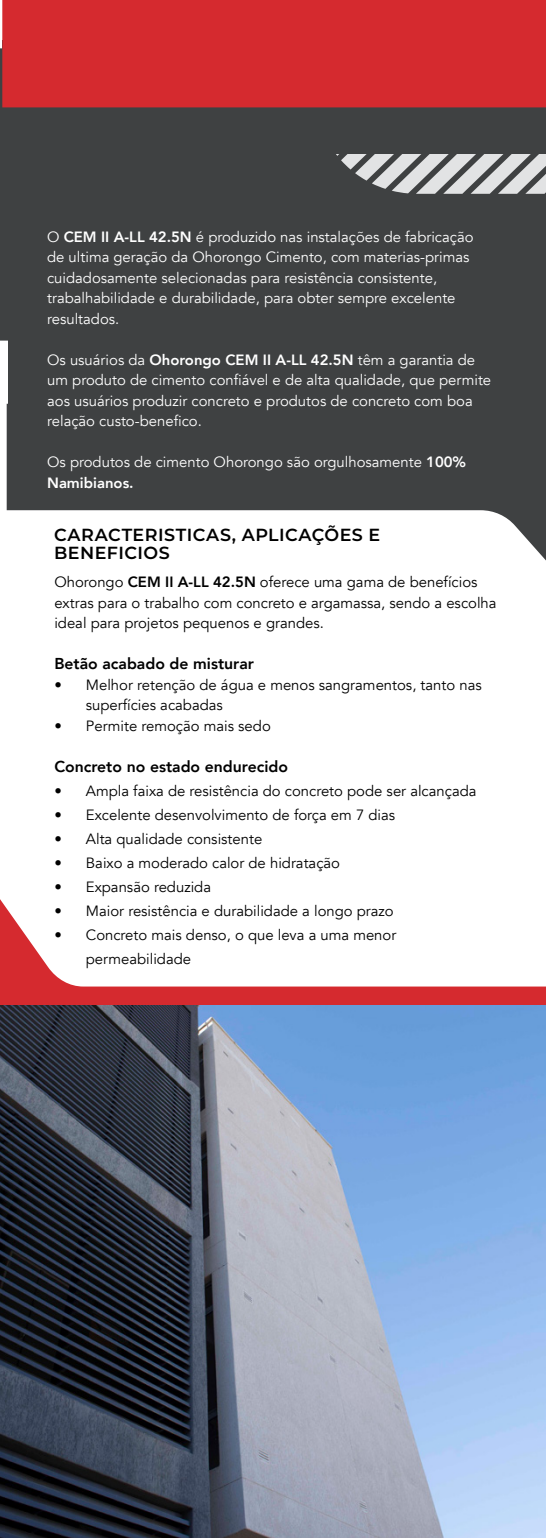
<style>
.page{position:relative;width:546px;height:1538px;background:#fff}
.page>*{position:absolute;margin:0;border:0;box-sizing:border-box;transform-origin:0 0}
.t1{font:600 17.5px/17.5px "Montserrat";letter-spacing:.025em;color:#000}
.t2{font:800 15.75px "Avenir";color:#000}
.t3{font:14.88px/20.5px "Avenir";color:#000}
.t4{font:14.88px/20.5px "Avenir";color:#fff}
.s1{font-weight:800}
</style>
<div class="page">
<div style="left:0;top:48px;width:546px;height:293px;background:#3f4142"></div>
<svg style="left:316px;top:153px;width:230px;height:41px"></svg>
<div style="left:2px;top:40px;width:544px;height:113px;background:#3f4142"></div>
<div style="left:2px;top:0;width:544px;height:107px;background:#d52a2f"></div>
<div style="left:8px;top:337px;width:538px;height:73px;background:#3f4142"></div>
<svg style="left:0;top:899px;width:546px;height:106px"></svg>
<svg style="left:7px;top:404px;width:539px;height:157px;fill:#3f4142"></svg>
<img style="left:0;top:1005px;width:546px;height:533px">
<p class="t4" style="left:47px;top:227px;width:428px">O <span class="s1">CEM II A-LL 42.5N</span> é produzido nas instalações de fabricação de ultima geração da Ohorongo Cimento, com materias-primas cuidadosamente selecionadas para resistência consistente, trabalhabilidade e durabilidade, para obter sempre excelente resultados.</p>
<p class="t4" style="left:47px;top:350px;width:445px">Os usuários da <span class="s1">Ohorongo CEM II A-LL 42.5N</span> têm a garantia de um produto de cimento confiável e de alta qualidade, que permite aos usuários produzir concreto e produtos de concreto com boa relação custo-benefico.</p>
<p class="t4" style="left:47px;top:452px;width:420px">Os produtos de cimento Ohorongo são orgulhosamente <span class="s1">100%<br>Namibianos.</span></p>
<p class="t1" style="left:54px;top:525px;width:327px">CARACTERISTICAS, APLICAÇÕES E<br>BENEFICIOS</p>
<p class="t3" style="left:54px;top:572px;width:443px">Ohorongo <span class="s1">CEM II A-LL 42.5N</span> oferece uma gama de benefícios extras para o trabalho com concreto e argamassa, sendo a escolha ideal para projetos pequenos e grandes.</p>
<p class="t2" style="left:54px;top:651px;width:201px">Betão acabado de misturar</p>
<p class="t3" style="left:86px;top:674px;width:397px;text-indent:-32px">• Melhor retenção de água e menos sangramentos, tanto nas superfícies acabadas</p>
<p class="t3" style="left:54px;top:715px;width:218px">• Permite remoção mais sedo</p>
<p class="t2" style="left:54px;top:754px;width:235px">Concreto no estado endurecido</p>
<p class="t3" style="left:54px;top:780px;width:423px">• Ampla faixa de resistência do concreto pode ser alcançada</p>
<p class="t3" style="left:54px;top:804px;width:342px">• Excelente desenvolvimento de força em 7 dias</p>
<p class="t3" style="left:54px;top:828px;width:209px">• Alta qualidade consistente</p>
<p class="t3" style="left:54px;top:852px;width:287px">• Baixo a moderado calor de hidratação</p>
<p class="t3" style="left:54px;top:876px;width:158px">• Expansão reduzida</p>
<p class="t3" style="left:54px;top:901px;width:341px">• Maior resistência e durabilidade a longo prazo</p>
<p class="t3" style="left:86px;top:923px;width:312px;line-height:24px;text-indent:-32px">• Concreto mais denso, o que leva a uma menor permeabilidade</p>
</div>
